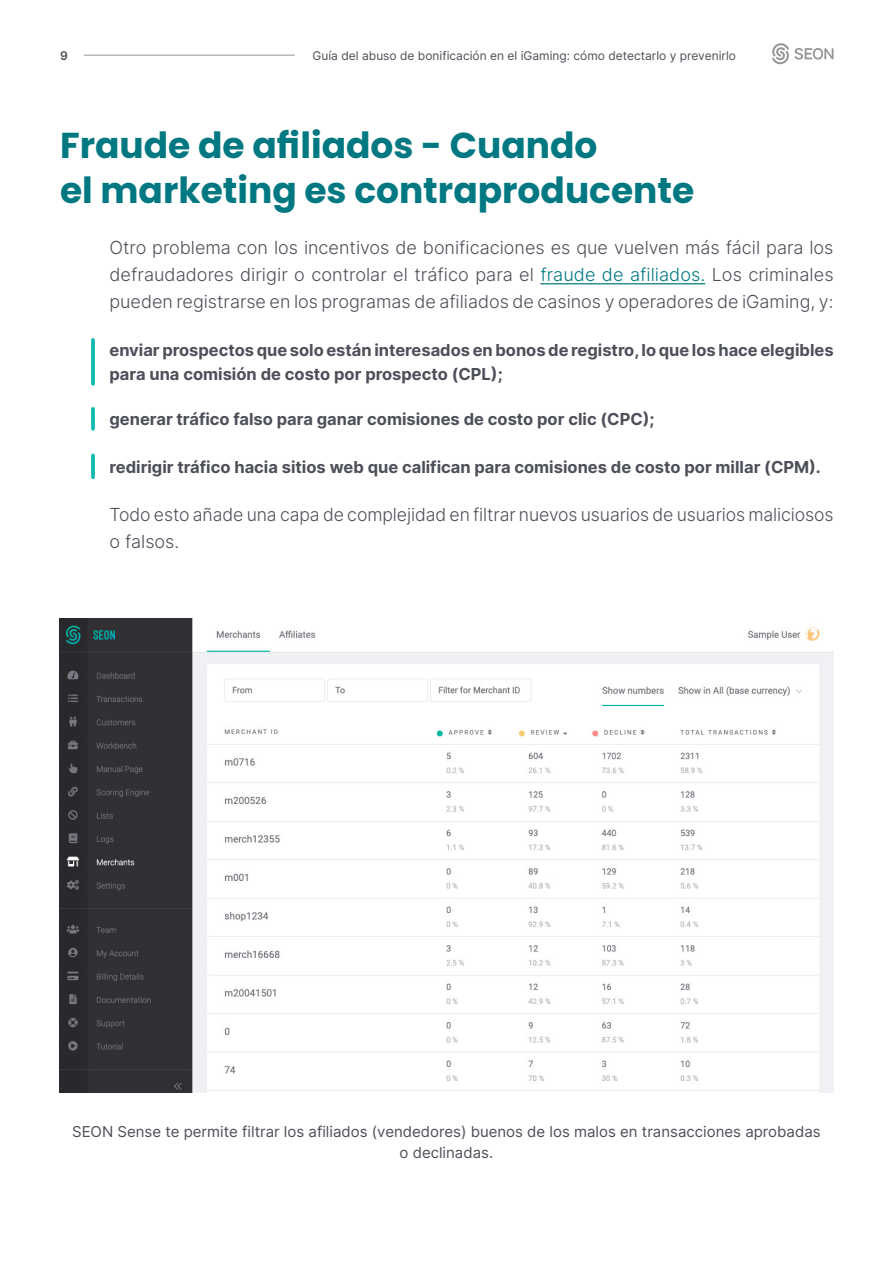
<style>
.page{position:relative;width:893px;height:1263px;background:#fff}
.page>*{position:absolute;margin:0;border:0;box-sizing:border-box;transform-origin:0 0}
.t1{font:700 36px/45px "Poppins";color:#007881}
.t2{font:300 18px/27px "Inter";letter-spacing:-.005em;color:#4d4f59;text-align:justify}
.t3{font:700 16.5px/24px "Inter";color:#4d4f59}
.t4{font:15px/21px "Inter";color:#4d4f59;text-align:center}
.t5{font:12px "Inter";color:#4d4f59}
.t6{font:600 12px "Inter";color:#4d4f59}
.s1{color:#007881}
</style>
<div class="page">
<hr style="left:84px;top:55px;width:211px;height:1px;background:#969696">
<svg style="left:772px;top:43px;width:61px;height:21px"></svg>
<img style="left:60px;top:619px;width:773px;height:473px">
<hr style="left:540px;top:283px;width:165px;height:1px;background:#007881">
<svg style="left:91px;top:340px;width:4px;height:44px"></svg>
<svg style="left:91px;top:409px;width:4px;height:20px"></svg>
<svg style="left:91px;top:455px;width:4px;height:22px"></svg>
<p class="t6" style="left:60px;top:46px;width:9px">9</p>
<p class="t5" style="left:313px;top:46px;width:425px">Guía del abuso de bonificación en el iGaming: cómo detectarlo y prevenirlo</p>
<h1 class="t1" style="left:60px;top:123px;width:636px">Fraude de afiliados - Cuando<br>el marketing es contraproducente</h1>
<p class="t2" style="left:110px;top:233px;width:726px">Otro problema con los incentivos de bonificaciones es que vuelven más fácil para los defraudadores dirigir o controlar el tráfico para el <span class="s1">fraude de afiliados.</span> Los criminales pueden registrarse en los programas de afiliados de casinos y operadores de iGaming, y:</p>
<p class="t3" style="left:110px;top:337px;width:726px">enviar prospectos que solo están interesados en bonos de registro, lo que los hace elegibles para una comisión de costo por prospecto (CPL);</p>
<p class="t3" style="left:110px;top:406px;width:546px">generar tráfico falso para ganar comisiones de costo por clic (CPC);</p>
<p class="t3" style="left:110px;top:454px;width:713px">redirigir tráfico hacia sitios web que califican para comisiones de costo por millar (CPM).</p>
<p class="t2" style="left:110px;top:500px;width:726px">Todo esto añade una capa de complejidad en filtrar nuevos usuarios de usuarios maliciosos o falsos.</p>
<p class="t4" style="left:72px;top:1121px;width:750px">SEON Sense te permite filtrar los afiliados (vendedores) buenos de los malos en transacciones aprobadas o declinadas.</p>
</div>
